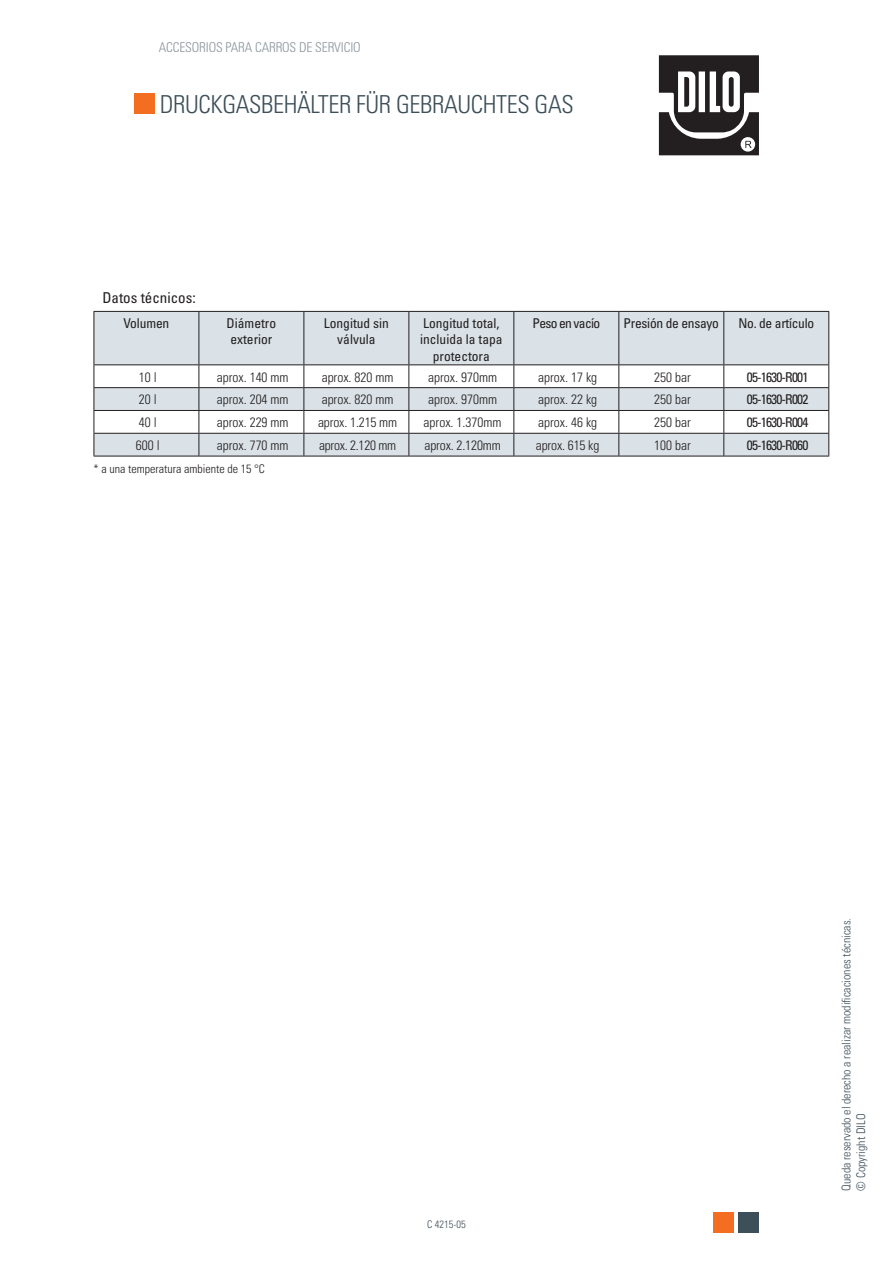
<style>
.page{position:relative;width:893px;height:1263px;background:#fff}
.page>*{position:absolute;margin:0;border:0;box-sizing:border-box;transform-origin:0 0}
.t1{font:24.75px "Univers LTCYR 47 Light Cond";letter-spacing:-.015em;color:#3d4f59}
.t2{font:condensed 15px "Univers LTCYR 57";color:#231f20}
.t3{font:13.5px "Univers LTCYR 47 Light Cond";color:#231f20}
.t4{font:condensed 13.5px "Univers LTCYR 57";letter-spacing:-.01em;color:#231f20}
.t5{font:condensed 13.5px "Univers LTCYR 57";letter-spacing:-.06em;color:#231f20}
.t6{font:13.5px "Univers LTCYR 47 Light Cond";letter-spacing:-.01em;color:#3d4f59}
.t7{font:13.5px "Univers LTCYR 47 Light Cond";letter-spacing:-.02em;color:#231f20}
.t8{font:condensed 13.5px "Univers LTCYR 57";letter-spacing:-.05em;color:#231f20}
.t9{font:300 condensed 12px "Univers LT";color:#3d4f59}
.t10{font:12px "Univers LTCYR 47 Light Cond";color:#231f20}
.t11{font:10.5px "Univers LTCYR 47 Light Cond";color:#3d4f59}
</style>
<div class="page">
<div style="left:738px;top:1212px;width:21px;height:20px;background:#3d4f59"></div>
<div style="left:713px;top:1212px;width:21px;height:20px;background:#f36e21"></div>
<svg style="left:659px;top:55px;width:100px;height:100px"></svg>
<svg style="left:95px;top:312px;width:733px;height:144px;fill:#dae2e7"></svg>
<hr style="left:94px;top:364px;width:105px;height:1px;background:#231f20">
<hr style="left:199px;top:364px;width:105px;height:1px;background:#231f20">
<hr style="left:304px;top:364px;width:105px;height:1px;background:#231f20">
<hr style="left:409px;top:364px;width:105px;height:1px;background:#231f20">
<hr style="left:514px;top:364px;width:105px;height:1px;background:#231f20">
<hr style="left:619px;top:364px;width:105px;height:1px;background:#231f20">
<hr style="left:724px;top:364px;width:105px;height:1px;background:#231f20">
<hr style="left:94px;top:387px;width:105px;height:1px;background:#231f20">
<hr style="left:199px;top:387px;width:105px;height:1px;background:#231f20">
<hr style="left:304px;top:387px;width:105px;height:1px;background:#231f20">
<hr style="left:409px;top:387px;width:105px;height:1px;background:#231f20">
<hr style="left:514px;top:387px;width:105px;height:1px;background:#231f20">
<hr style="left:619px;top:387px;width:105px;height:1px;background:#231f20">
<hr style="left:724px;top:387px;width:105px;height:1px;background:#231f20">
<hr style="left:94px;top:410px;width:105px;height:1px;background:#231f20">
<hr style="left:199px;top:410px;width:105px;height:1px;background:#231f20">
<hr style="left:304px;top:410px;width:105px;height:1px;background:#231f20">
<hr style="left:409px;top:410px;width:105px;height:1px;background:#231f20">
<hr style="left:514px;top:410px;width:105px;height:1px;background:#231f20">
<hr style="left:619px;top:410px;width:105px;height:1px;background:#231f20">
<hr style="left:724px;top:410px;width:105px;height:1px;background:#231f20">
<hr style="left:94px;top:433px;width:105px;height:1px;background:#231f20">
<hr style="left:199px;top:433px;width:105px;height:1px;background:#231f20">
<hr style="left:304px;top:433px;width:105px;height:1px;background:#231f20">
<hr style="left:409px;top:433px;width:105px;height:1px;background:#231f20">
<hr style="left:514px;top:433px;width:105px;height:1px;background:#231f20">
<hr style="left:619px;top:433px;width:105px;height:1px;background:#231f20">
<hr style="left:724px;top:433px;width:105px;height:1px;background:#231f20">
<hr style="left:94px;top:456px;width:105px;height:1px;background:#231f20">
<hr style="left:199px;top:456px;width:105px;height:1px;background:#231f20">
<hr style="left:304px;top:456px;width:105px;height:1px;background:#231f20">
<hr style="left:409px;top:456px;width:105px;height:1px;background:#231f20">
<hr style="left:514px;top:456px;width:105px;height:1px;background:#231f20">
<hr style="left:619px;top:456px;width:105px;height:1px;background:#231f20">
<hr style="left:724px;top:456px;width:105px;height:1px;background:#231f20">
<svg style="left:94px;top:365px;width:1px;height:91px"></svg>
<svg style="left:199px;top:365px;width:1px;height:91px"></svg>
<svg style="left:303px;top:365px;width:1px;height:91px"></svg>
<svg style="left:408px;top:365px;width:1px;height:91px"></svg>
<svg style="left:513px;top:365px;width:1px;height:91px"></svg>
<svg style="left:618px;top:365px;width:1px;height:91px"></svg>
<svg style="left:723px;top:365px;width:1px;height:91px"></svg>
<svg style="left:828px;top:365px;width:1px;height:91px"></svg>
<hr style="left:94px;top:311px;width:105px;height:1px;background:#231f20">
<hr style="left:94px;top:312px;width:1px;height:52px;background:#231f20">
<hr style="left:199px;top:311px;width:105px;height:1px;background:#231f20">
<hr style="left:199px;top:312px;width:1px;height:52px;background:#231f20">
<hr style="left:304px;top:311px;width:105px;height:1px;background:#231f20">
<hr style="left:303px;top:312px;width:1px;height:52px;background:#231f20">
<hr style="left:409px;top:311px;width:105px;height:1px;background:#231f20">
<hr style="left:408px;top:312px;width:1px;height:52px;background:#231f20">
<hr style="left:514px;top:311px;width:105px;height:1px;background:#231f20">
<hr style="left:513px;top:312px;width:1px;height:52px;background:#231f20">
<hr style="left:619px;top:311px;width:105px;height:1px;background:#231f20">
<hr style="left:618px;top:312px;width:1px;height:52px;background:#231f20">
<hr style="left:724px;top:311px;width:105px;height:1px;background:#231f20">
<hr style="left:723px;top:312px;width:1px;height:52px;background:#231f20">
<hr style="left:828px;top:312px;width:1px;height:52px;background:#231f20">
<div style="left:134px;top:93px;width:21px;height:20px;background:#f36e21"></div>
<p class="t6" style="left:159px;top:38px;width:204px">ACCESORIOS PARA CARROS DE SERVICIO</p>
<p class="t1" style="left:160px;top:87px;width:416px">DRUCKGASBEHÄLTER FÜR GEBRAUCHTES GAS</p>
<p class="t2" style="left:102px;top:288px;width:95px">Datos técnicos:</p>
<p class="t4" style="left:123px;top:315px;width:47px">Volumen</p>
<p class="t4" style="left:227px;top:315px;width:51px">Diámetro</p>
<p class="t4" style="left:230px;top:331px;width:43px">exterior</p>
<p class="t4" style="left:324px;top:315px;width:67px">Longitud sin</p>
<p class="t4" style="left:337px;top:331px;width:40px">válvula</p>
<p class="t4" style="left:423px;top:315px;width:78px">Longitud total,</p>
<p class="t4" style="left:420px;top:331px;width:84px">incluida la tapa</p>
<p class="t4" style="left:433px;top:347px;width:58px">protectora</p>
<p class="t8" style="left:533px;top:315px;width:69px">Peso en vacío</p>
<p class="t4" style="left:624px;top:315px;width:97px">Presión de ensayo</p>
<p class="t4" style="left:738px;top:315px;width:77px">No. de artículo</p>
<p class="t3" style="left:139px;top:368px;width:19px">10 l</p>
<p class="t3" style="left:217px;top:368px;width:73px">aprox. 140 mm</p>
<p class="t3" style="left:322px;top:368px;width:73px">aprox. 820 mm</p>
<p class="t3" style="left:428px;top:368px;width:70px">aprox. 970mm</p>
<p class="t3" style="left:538px;top:368px;width:61px">aprox. 17 kg</p>
<p class="t3" style="left:654px;top:368px;width:38px">250 bar</p>
<p class="t5" style="left:747px;top:368px;width:63px">05-1630-R001</p>
<p class="t3" style="left:139px;top:390px;width:19px">20 l</p>
<p class="t3" style="left:217px;top:390px;width:73px">aprox. 204 mm</p>
<p class="t3" style="left:322px;top:390px;width:73px">aprox. 820 mm</p>
<p class="t3" style="left:428px;top:390px;width:70px">aprox. 970mm</p>
<p class="t3" style="left:538px;top:390px;width:61px">aprox. 22 kg</p>
<p class="t3" style="left:654px;top:390px;width:38px">250 bar</p>
<p class="t5" style="left:747px;top:391px;width:63px">05-1630-R002</p>
<p class="t3" style="left:139px;top:413px;width:19px">40 l</p>
<p class="t3" style="left:217px;top:413px;width:73px">aprox. 229 mm</p>
<p class="t3" style="left:318px;top:413px;width:81px">aprox. 1.215 mm</p>
<p class="t3" style="left:424px;top:413px;width:79px">aprox. 1.370mm</p>
<p class="t3" style="left:538px;top:413px;width:61px">aprox. 46 kg</p>
<p class="t3" style="left:654px;top:413px;width:38px">250 bar</p>
<p class="t5" style="left:747px;top:414px;width:63px">05-1630-R004</p>
<p class="t3" style="left:136px;top:436px;width:25px">600 l</p>
<p class="t3" style="left:217px;top:436px;width:73px">aprox. 770 mm</p>
<p class="t7" style="left:319px;top:436px;width:79px">aprox. 2.120 mm</p>
<p class="t3" style="left:425px;top:436px;width:78px">aprox. 2.120mm</p>
<p class="t3" style="left:536px;top:436px;width:65px">aprox. 615 kg</p>
<p class="t3" style="left:654px;top:436px;width:38px">100 bar</p>
<p class="t5" style="left:747px;top:437px;width:63px">05-1630-R060</p>
<p class="t10" style="left:94px;top:461px;width:173px">* a una temperatura ambiente de 15 °C</p>
<p class="t11" style="left:427px;top:1217px;width:40px">C 4215-05</p>
<p class="t9" style="left:839px;top:1191px;width:274px;rotate:-90deg">Queda reservado el derecho a realizar modificaciones técnicas.</p>
<p class="t9" style="left:854px;top:1191px;width:78px;rotate:-90deg">© Copyright DILO</p>
</div>
